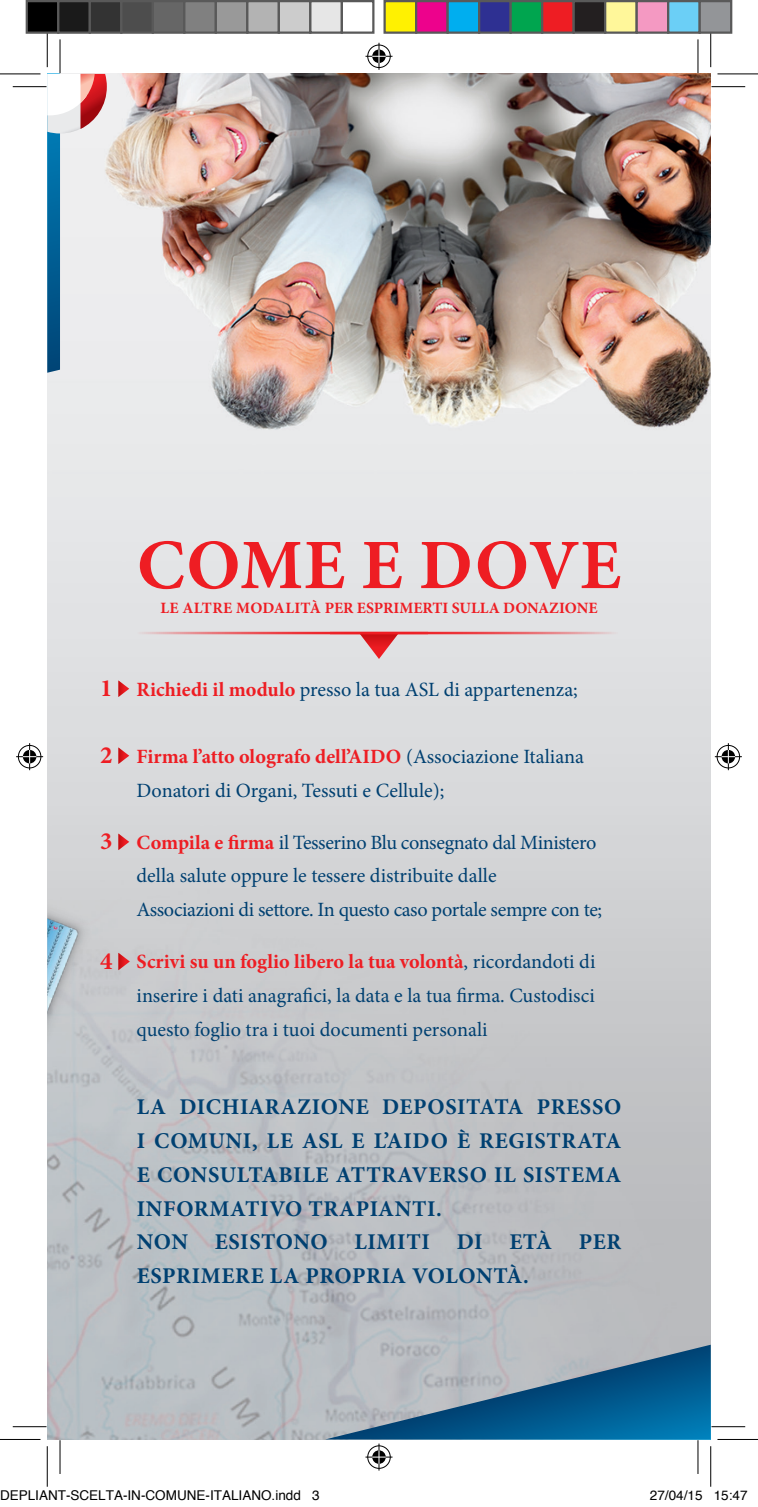
<style>
.page{position:relative;width:758px;height:1507px;background:#fff}
.page>*{position:absolute;margin:0;border:0;box-sizing:border-box;transform-origin:0 0}
.t1{font:700 70.88px "Minion Pro";letter-spacing:.01em;color:#ee1d23}
.t2{font:700 24.75px "Minion Pro";color:#ee1d23}
.t3{font:700 22.5px/33.8px "Minion Pro";letter-spacing:.03em;color:#004071;text-align:justify}
.t4{font:20.25px/33.8px "Minion Pro";letter-spacing:-.01em;color:#004071}
.t5{font:700 20.25px "Minion Pro";color:#ee1d23}
.t6{font:700 15.75px "Minion Pro";color:#ee1d23}
.t7{font:13.5px "Helvetica";color:#000}
.s1{font-weight:700;color:#ee1d23}
.s2{font-weight:400;color:#004071}
</style>
<div class="page">
<img style="left:47px;top:74px;width:664px;height:1365px">
<img style="left:47px;top:844px;width:81px;height:310px">
<svg style="left:118px;top:680px;width:11px;height:17px"></svg>
<svg style="left:47px;top:74px;width:60px;height:453px;background:#c7d0d9"></svg>
<svg style="left:118px;top:833px;width:11px;height:17px"></svg>
<svg style="left:118px;top:952px;width:12px;height:18px"></svg>
<svg style="left:118px;top:747px;width:11px;height:17px"></svg>
<svg style="left:359px;top:634px;width:40px;height:25px"></svg>
<hr style="left:138px;top:632px;width:482px;height:2px;background:#ee1d23">
<hr style="left:13px;top:86px;width:34px;height:1px;background:#000">
<hr style="left:711px;top:86px;width:34px;height:1px;background:#000">
<hr style="left:13px;top:1426px;width:34px;height:1px;background:#000">
<hr style="left:711px;top:1426px;width:34px;height:1px;background:#000">
<hr style="left:60px;top:39px;width:1px;height:34px;background:#000">
<hr style="left:60px;top:1439px;width:1px;height:34px;background:#000">
<hr style="left:697px;top:39px;width:1px;height:34px;background:#000">
<hr style="left:697px;top:1439px;width:1px;height:34px;background:#000">
<hr style="left:0;top:73px;width:40px;height:1px;background:#000">
<hr style="left:717px;top:73px;width:41px;height:1px;background:#000">
<hr style="left:0;top:1438px;width:40px;height:1px;background:#000">
<hr style="left:717px;top:1438px;width:41px;height:1px;background:#000">
<hr style="left:47px;top:27px;width:1px;height:40px;background:#000">
<hr style="left:47px;top:1446px;width:1px;height:40px;background:#000">
<hr style="left:710px;top:27px;width:1px;height:40px;background:#000">
<hr style="left:710px;top:1446px;width:1px;height:40px;background:#000">
<svg style="left:365px;top:43px;width:27px;height:27px"></svg>
<svg style="left:299px;top:1342px;width:412px;height:128px"></svg>
<svg style="left:16px;top:743px;width:27px;height:27px"></svg>
<svg style="left:715px;top:743px;width:27px;height:27px"></svg>
<div style="left:27px;top:1px;width:31px;height:32px;background:#000"></div>
<div style="left:26px;top:0;width:33px;height:34px;border:2px solid #595959"></div>
<div style="left:58px;top:1px;width:32px;height:32px;background:#1a1a1a"></div>
<div style="left:57px;top:0;width:34px;height:34px;border:2px solid #595959"></div>
<div style="left:90px;top:1px;width:31px;height:32px;background:#333"></div>
<div style="left:89px;top:0;width:33px;height:34px;border:2px solid #595959"></div>
<div style="left:121px;top:1px;width:32px;height:32px;background:#4d4d4d"></div>
<div style="left:120px;top:0;width:34px;height:34px;border:2px solid #595959"></div>
<div style="left:153px;top:1px;width:31px;height:32px;background:#666"></div>
<div style="left:152px;top:0;width:33px;height:34px;border:2px solid #595959"></div>
<div style="left:184px;top:1px;width:32px;height:32px;background:#808080"></div>
<div style="left:183px;top:0;width:34px;height:34px;border:2px solid #595959"></div>
<div style="left:216px;top:1px;width:31px;height:32px;background:#999"></div>
<div style="left:215px;top:0;width:33px;height:34px;border:2px solid #595959"></div>
<div style="left:247px;top:1px;width:32px;height:32px;background:#b3b3b3"></div>
<div style="left:246px;top:0;width:34px;height:34px;border:2px solid #595959"></div>
<div style="left:279px;top:1px;width:31px;height:32px;background:#ccc"></div>
<div style="left:278px;top:0;width:33px;height:34px;border:2px solid #595959"></div>
<div style="left:310px;top:1px;width:32px;height:32px;background:#e6e6e6"></div>
<div style="left:309px;top:0;width:34px;height:34px;border:2px solid #595959"></div>
<div style="left:341px;top:0;width:33px;height:34px;border:2px solid #595959"></div>
<div style="left:385px;top:1px;width:31px;height:32px;background:#fff101"></div>
<div style="left:383px;top:0;width:34px;height:34px;border:2px solid #595959"></div>
<div style="left:416px;top:1px;width:32px;height:32px;background:#ed028c"></div>
<div style="left:415px;top:0;width:34px;height:34px;border:2px solid #595959"></div>
<div style="left:448px;top:1px;width:31px;height:32px;background:#00aeef"></div>
<div style="left:446px;top:0;width:34px;height:34px;border:2px solid #595959"></div>
<div style="left:479px;top:1px;width:32px;height:32px;background:#2e3092"></div>
<div style="left:478px;top:0;width:34px;height:34px;border:2px solid #595959"></div>
<div style="left:511px;top:1px;width:31px;height:32px;background:#00a54f"></div>
<div style="left:509px;top:0;width:34px;height:34px;border:2px solid #595959"></div>
<div style="left:542px;top:1px;width:32px;height:32px;background:#ee1d23"></div>
<div style="left:541px;top:0;width:34px;height:34px;border:2px solid #595959"></div>
<div style="left:574px;top:1px;width:31px;height:32px;background:#231f20"></div>
<div style="left:572px;top:0;width:34px;height:34px;border:2px solid #595959"></div>
<div style="left:605px;top:1px;width:32px;height:32px;background:#fff79a"></div>
<div style="left:604px;top:0;width:34px;height:34px;border:2px solid #595959"></div>
<div style="left:637px;top:1px;width:31px;height:32px;background:#f499c2"></div>
<div style="left:635px;top:0;width:34px;height:34px;border:2px solid #595959"></div>
<div style="left:668px;top:1px;width:32px;height:32px;background:#6bcff6"></div>
<div style="left:667px;top:0;width:34px;height:34px;border:2px solid #595959"></div>
<div style="left:700px;top:1px;width:31px;height:32px;background:#939598"></div>
<div style="left:698px;top:0;width:34px;height:34px;border:2px solid #595959"></div>
<p class="t1" style="left:137px;top:515px;width:485px">COME E DOVE</p>
<p class="t6" style="left:160px;top:596px;width:438px">LE ALTRE MODALITÀ PER ESPRIMERTI SULLA DONAZIONE</p>
<p class="t2" style="left:100px;top:671px;width:14px">1</p>
<p class="t2" style="left:100px;top:737px;width:14px">2</p>
<p class="t2" style="left:100px;top:824px;width:14px">3</p>
<p class="t2" style="left:100px;top:943px;width:14px">4</p>
<p class="t4" style="left:137px;top:672px;width:443px"><span class="s1">Richiedi il modulo</span> presso la tua ASL di appartenenza;</p>
<p class="t5" style="left:137px;top:742px;width:449px">Firma l’atto olografo dell’AIDO <span class="s2">(Associazione Italiana</span></p>
<p class="t4" style="left:137px;top:773px;width:309px">Donatori di Organi, Tessuti e Cellule);</p>
<p class="t4" style="left:137px;top:825px;width:461px"><span class="s1">Compila e firma</span> il Tesserino Blu consegnato dal Ministero della salute oppure le tessere distribuite dalle</p>
<p class="t4" style="left:137px;top:893px;width:467px">Associazioni di settore. In questo caso portale sempre con te;</p>
<p class="t4" style="left:137px;top:944px;width:460px;text-align:justify"><span class="s1">Scrivi su un foglio libero la tua volontà</span>, ricordandoti di inserire i dati anagrafici, la data e la tua firma. Custodisci questo foglio tra i tuoi documenti personali</p>
<p class="t3" style="left:137px;top:1089px;width:486px">LA DICHIARAZIONE DEPOSITATA PRESSO I COMUNI, LE ASL E L’AIDO È REGISTRATA E CONSULTABILE ATTRAVERSO IL SISTEMA INFORMATIVO TRAPIANTI.</p>
<p class="t3" style="left:137px;top:1224px;width:486px">NON ESISTONO LIMITI DI ETÀ PER<br>ESPRIMERE LA PROPRIA VOLONTÀ.</p>
<p class="t7" style="left:0;top:1484px;width:321px">DEPLIANT-SCELTA-IN-COMUNE-ITALIANO.indd 3</p>
<p class="t7" style="left:650px;top:1484px;width:99px">27/04/15 15:47</p>
</div>
